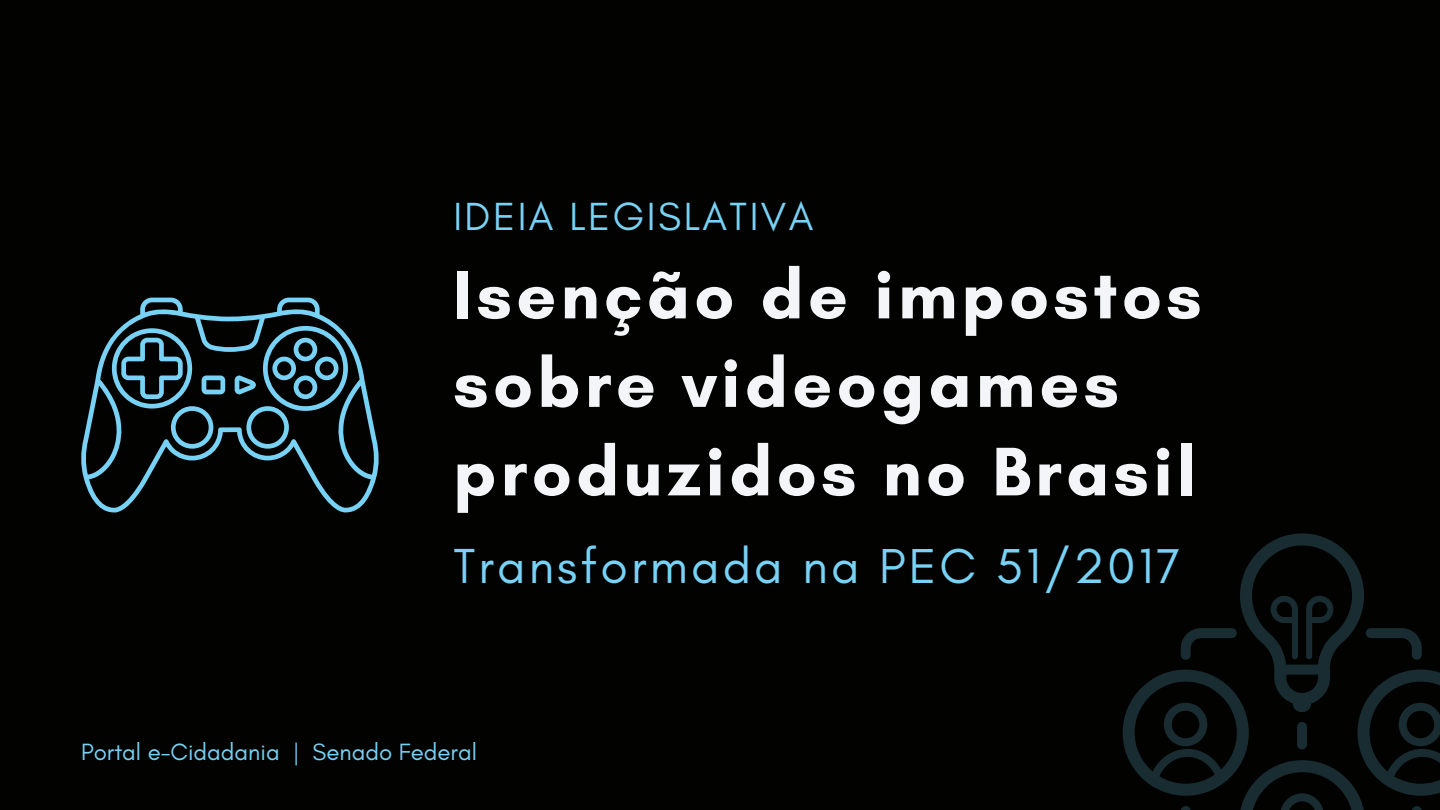
<style>
.page{position:relative;width:1440px;height:810px;background:#020301}
.page>*{position:absolute;margin:0;border:0;box-sizing:border-box;transform-origin:0 0}
.t1{font:700 70px/88.5px "Glacial Indifference";letter-spacing:.06em;color:#f3f5f9}
.t2{font:50px "Glacial Indifference";letter-spacing:.06em;color:#77d2f6}
.t3{font:40px "Glacial Indifference";letter-spacing:.06em;color:#77d2f6}
.t4{font:24px "Glacial Indifference";color:#77d2f6}
</style>
<div class="page">
<svg style="left:81px;top:298px;width:298px;height:214px"></svg>
<svg style="left:235px;top:326px;width:113px;height:123px"></svg>
<svg style="left:112px;top:328px;width:113px;height:121px"></svg>
<svg style="left:1123px;top:533px;width:317px;height:277px"></svg>
<h1 class="t3" style="left:453px;top:192px;width:362px">IDEIA LEGISLATIVA</h1>
<h3 class="t1" style="left:453px;top:250px;width:750px">Isenção de impostos sobre videogames produzidos no Brasil</h3>
<p class="t2" style="left:453px;top:535px;width:729px">Transformada na PEC 51/2017</p>
<p class="t4" style="left:81px;top:738px;width:397px">Portal e-Cidadania | Senado Federal</p>
</div>
